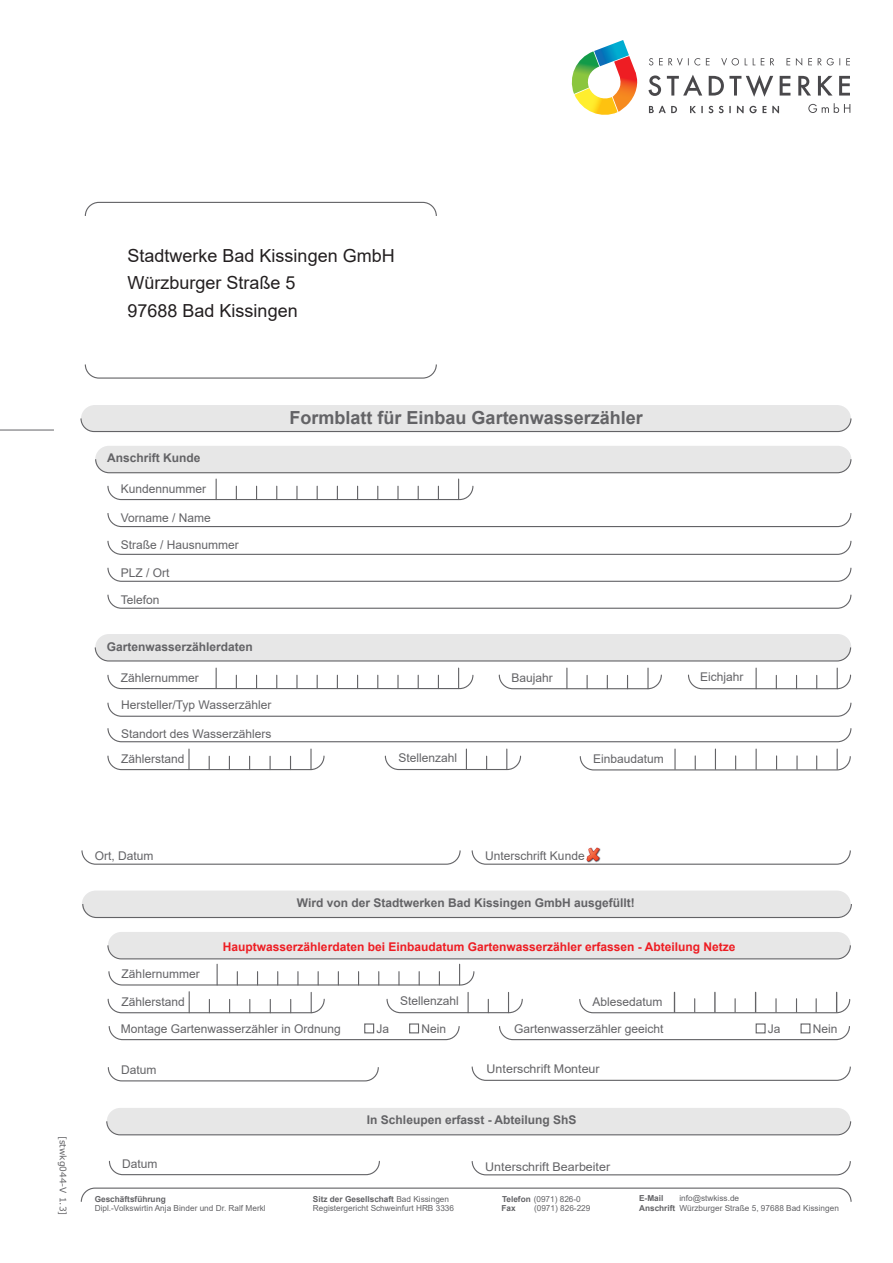
<style>
.page{position:relative;width:893px;height:1263px;background:#fff}
.page>*{position:absolute;margin:0;border:0;box-sizing:border-box;transform-origin:0 0}
.t1{font:18px/27.6px "Arial";color:#231f20}
.t2{font:700 18px "Arial";color:#636366}
.t3{font:12px "Arial";color:#636366}
.t4{font:700 12px "Arial";color:#636366}
.t5{font:700 12px "Arial";color:#ee1d23}
.t6{font:12px "Arial";color:#636366;scale:1.04 1}
.t7{font:9px "Verdana";color:#636366}
.t8{font:8.25px/9.4px "Arial";color:#636366}
.t9{font:700 8.25px "Arial";color:#636366}
.s1{font-weight:700}
</style>
<div class="page">
<div style="left:95px;top:446px;width:756px;height:27px;background:#e7e7e7;border-radius:14px"></div>
<div style="left:95px;top:634px;width:756px;height:27px;background:#e7e7e7;border-radius:14px"></div>
<div style="left:108px;top:932px;width:743px;height:27px;background:#e7e7e7;border-radius:13px"></div>
<div style="left:107px;top:1108px;width:744px;height:27px;background:#e7e7e7;border-radius:13px"></div>
<svg style="left:80px;top:1187px;width:772px;height:15px"></svg>
<svg style="left:81px;top:850px;width:380px;height:15px"></svg>
<svg style="left:471px;top:850px;width:380px;height:15px"></svg>
<img style="left:586px;top:847px;width:15px;height:15px">
<svg style="left:471px;top:1161px;width:380px;height:15px"></svg>
<svg style="left:471px;top:1066px;width:380px;height:15px"></svg>
<svg style="left:80px;top:405px;width:772px;height:28px;background:#e2e2e2"></svg>
<svg style="left:107px;top:540px;width:745px;height:15px"></svg>
<svg style="left:107px;top:567px;width:745px;height:15px"></svg>
<svg style="left:107px;top:594px;width:745px;height:15px"></svg>
<svg style="left:107px;top:513px;width:745px;height:15px"></svg>
<svg style="left:94px;top:647px;width:758px;height:15px"></svg>
<svg style="left:107px;top:702px;width:745px;height:15px"></svg>
<svg style="left:107px;top:728px;width:745px;height:15px"></svg>
<svg style="left:82px;top:890px;width:770px;height:29px;background:#e3e3e3"></svg>
<svg style="left:499px;top:1025px;width:351px;height:16px"></svg>
<svg style="left:108px;top:1025px;width:352px;height:16px"></svg>
<svg style="left:106px;top:1121px;width:746px;height:15px"></svg>
<svg style="left:95px;top:459px;width:757px;height:42px"></svg>
<svg style="left:107px;top:668px;width:367px;height:22px"></svg>
<svg style="left:384px;top:749px;width:138px;height:22px"></svg>
<hr style="left:188px;top:749px;width:2px;height:21px;background:#636366">
<hr style="left:310px;top:749px;width:2px;height:21px;background:#636366">
<svg style="left:688px;top:668px;width:164px;height:22px"></svg>
<svg style="left:498px;top:668px;width:164px;height:22px"></svg>
<svg style="left:579px;top:749px;width:272px;height:22px"></svg>
<svg style="left:107px;top:755px;width:218px;height:16px"></svg>
<svg style="left:107px;top:945px;width:744px;height:41px"></svg>
<svg style="left:386px;top:992px;width:137px;height:22px"></svg>
<svg style="left:579px;top:992px;width:272px;height:22px"></svg>
<svg style="left:107px;top:992px;width:218px;height:22px"></svg>
<svg style="left:108px;top:1160px;width:272px;height:16px"></svg>
<svg style="left:107px;top:1067px;width:272px;height:15px"></svg>
<div style="left:364px;top:1023px;width:10px;height:10px;border:1px solid #636366"></div>
<div style="left:409px;top:1023px;width:10px;height:10px;border:1px solid #636366"></div>
<div style="left:756px;top:1023px;width:10px;height:10px;border:1px solid #636366"></div>
<div style="left:800px;top:1023px;width:10px;height:10px;border:1px solid #636366"></div>
<svg style="left:84px;top:364px;width:353px;height:15px"></svg>
<svg style="left:84px;top:201px;width:353px;height:15px"></svg>
<hr style="left:0;top:430px;width:54px;height:1px;background:#636366">
<svg style="left:648px;top:75px;width:13px;height:21px"></svg>
<svg style="left:667px;top:75px;width:35px;height:21px"></svg>
<svg style="left:709px;top:75px;width:64px;height:22px"></svg>
<svg style="left:780px;top:76px;width:10px;height:20px"></svg>
<svg style="left:798px;top:76px;width:13px;height:20px"></svg>
<svg style="left:818px;top:76px;width:14px;height:20px"></svg>
<svg style="left:839px;top:76px;width:11px;height:20px"></svg>
<svg style="left:808px;top:103px;width:42px;height:10px"></svg>
<svg style="left:649px;top:106px;width:130px;height:7px"></svg>
<svg style="left:649px;top:58px;width:201px;height:8px"></svg>
<img style="left:571px;top:51px;width:28px;height:43px">
<img style="left:615px;top:56px;width:23px;height:56px">
<img style="left:574px;top:88px;width:44px;height:27px">
<img style="left:594px;top:40px;width:35px;height:26px">
<h1 class="t1" style="left:128px;top:241px;width:269px">Stadtwerke Bad Kissingen GmbH<br>Würzburger Straße 5<br>97688 Bad Kissingen</h1>
<p class="t4" style="left:107px;top:450px;width:95px">Anschrift Kunde</p>
<p class="t3" style="left:121px;top:480px;width:87px">Kundennummer</p>
<p class="t3" style="left:121px;top:509px;width:92px">Vorname / Name</p>
<p class="t3" style="left:121px;top:537px;width:120px">Straße / Hausnummer</p>
<p class="t3" style="left:121px;top:564px;width:50px">PLZ / Ort</p>
<p class="t3" style="left:121px;top:592px;width:40px">Telefon</p>
<p class="t4" style="left:107px;top:638px;width:148px">Gartenwasserzählerdaten</p>
<p class="t3" style="left:121px;top:669px;width:80px">Zählernummer</p>
<p class="t3" style="left:121px;top:697px;width:152px">Hersteller/Typ Wasserzähler</p>
<p class="t3" style="left:121px;top:725px;width:152px">Standort des Wasserzählers</p>
<h1 class="t2" style="left:290px;top:404px;width:355px">Formblatt für Einbau Gartenwasserzähler</h1>
<p class="t3" style="left:511px;top:669px;width:43px">Baujahr</p>
<p class="t3" style="left:700px;top:668px;width:45px">Eichjahr</p>
<p class="t3" style="left:399px;top:750px;width:60px">Stellenzahl</p>
<p class="t3" style="left:121px;top:750px;width:65px">Zählerstand</p>
<p class="t3" style="left:593px;top:750px;width:72px">Einbaudatum</p>
<p class="t7" style="left:69px;top:1136px;width:81px;rotate:90deg">[stwkg044-V 1.3]</p>
<p class="t3" style="left:95px;top:847px;width:60px">Ort, Datum</p>
<p class="t3" style="left:485px;top:847px;width:101px">Unterschrift Kunde</p>
<p class="t4" style="left:297px;top:894px;width:339px">Wird von der Stadtwerken Bad Kissingen GmbH ausgefüllt!</p>
<p class="t5" style="left:223px;top:938px;width:514px">Hauptwasserzählerdaten bei Einbaudatum Gartenwasserzähler erfassen - Abteilung Netze</p>
<p class="t3" style="left:122px;top:966px;width:80px">Zählernummer</p>
<p class="t3" style="left:121px;top:993px;width:65px">Zählerstand</p>
<p class="t3" style="left:592px;top:993px;width:72px">Ablesedatum</p>
<p class="t3" style="left:400px;top:993px;width:60px">Stellenzahl</p>
<p class="t3" style="left:121px;top:1020px;width:222px">Montage Gartenwasserzähler in Ordnung</p>
<p class="t3" style="left:376px;top:1020px;width:14px">Ja</p>
<p class="t3" style="left:422px;top:1020px;width:26px">Nein</p>
<p class="t3" style="left:514px;top:1020px;width:151px">Gartenwasserzähler geeicht</p>
<p class="t3" style="left:768px;top:1020px;width:14px">Ja</p>
<p class="t3" style="left:813px;top:1020px;width:26px">Nein</p>
<p class="t3" style="left:121px;top:1062px;width:37px">Datum</p>
<p class="t3" style="left:122px;top:1155px;width:37px">Datum</p>
<p class="t6" style="left:487px;top:1061px;width:110px">Unterschrift Monteur</p>
<p class="t4" style="left:367px;top:1112px;width:211px">In Schleupen erfasst - Abteilung ShS</p>
<p class="t6" style="left:485px;top:1158px;width:122px">Unterschrift Bearbeiter</p>
<p class="t8" style="left:313px;top:1194px;width:143px"><span class="s1">Sitz der Gesellschaft</span> Bad Kissingen<br>Registergericht Schweinfurt HRB 3336</p>
<p class="t9" style="left:639px;top:1192px;width:26px">E-Mail</p>
<p class="t8" style="left:679px;top:1193px;width:61px">info@stwkiss.de</p>
<p class="t9" style="left:95px;top:1193px;width:73px">Geschäftsführung</p>
<p class="t8" style="left:95px;top:1203px;width:172px">Dipl.-Volkswirtin Anja Binder und Dr. Ralf Merkl</p>
<p class="t8" style="left:501px;top:1194px;width:81px"><span class="s1">Telefon</span> (0971) 826-0<br><span class="s1">Fax</span></p>
<p class="t8" style="left:534px;top:1203px;width:58px">(0971) 826-229</p>
<p class="t8" style="left:639px;top:1203px;width:201px"><span class="s1">Anschrift</span> Würzburger Straße 5, 97688 Bad Kissingen</p>
</div>
